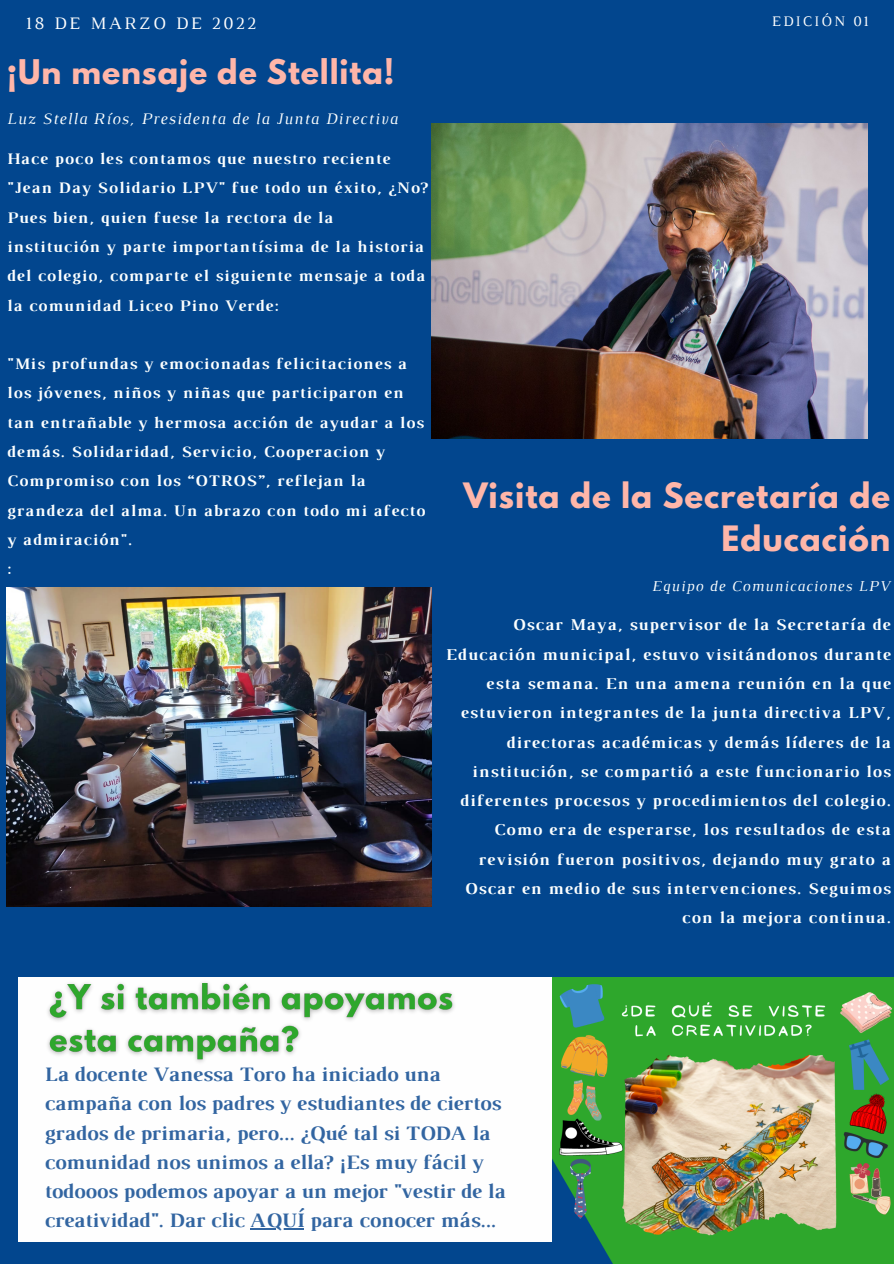
<style>
.page{position:relative;width:894px;height:1264px;background:#fff}
.page>*{position:absolute;margin:0;border:0;box-sizing:border-box;transform-origin:0 0}
.t1{font:700 30.9px/42.9px "League Spartan";letter-spacing:.03em;color:#ffb6a9;text-align:right}
.t2{font:700 30.15px "League Spartan";letter-spacing:.03em;color:#ffb6a9}
.t3{font:700 20.85px/29.2px "Luthier";color:#3265a1}
.t4{font:17.85px "Luthier";letter-spacing:.14em;color:#fff}
.t5{font:700 16.8px/29.2px "Luthier";letter-spacing:.07em;color:#fcffff;text-align:right}
.t6{font:700 16.35px/29.2px "Luthier";letter-spacing:.07em;color:#fcffff}
.t7{font:italic 16.35px "Luthier";letter-spacing:.07em;color:#fcffff}
.t8{font:italic 15.3px "Luthier";letter-spacing:.07em;color:#fcffff}
.t9{font:14.85px "Luthier";letter-spacing:.14em;color:#fff}
</style>
<div class="page">
<div style="left:0;top:0;width:893px;height:1263px;background:#02468e"></div>
<div style="left:18px;top:977px;width:875px;height:264px;background:#fefefe"></div>
<img style="left:7px;top:587px;width:424px;height:319px">
<img style="left:431px;top:123px;width:436px;height:316px">
<img style="left:552px;top:977px;width:341px;height:286px">
<img style="left:47px;top:982px;width:407px;height:81px">
<hr style="left:250px;top:1228px;width:54px;height:1px;background:#3265a1">
<p class="t4" style="left:26px;top:17px;width:232px">18 DE MARZO DE 2022</p>
<p class="t9" style="left:771px;top:16px;width:98px">EDICIÓN 01</p>
<p class="t2" style="left:7px;top:56px;width:389px">¡Un mensaje de Stellita!</p>
<p class="t7" style="left:7px;top:113px;width:392px">Luz Stella Ríos, Presidenta de la Junta Directiva</p>
<p class="t6" style="left:7px;top:145px;width:422px">Hace poco les contamos que nuestro reciente "Jean Day Solidario LPV" fue todo un éxito, ¿No?<br>Pues bien, quien fuese la rectora de la institución y parte importantísima de la historia del colegio, comparte el siguiente mensaje a toda la comunidad Liceo Pino Verde:</p>
<p class="t6" style="left:7px;top:350px;width:419px">"Mis profundas y emocionadas felicitaciones a los jóvenes, niños y niñas que participaron en tan entrañable y hermosa acción de ayudar a los demás. Solidaridad, Servicio, Cooperacion y Compromiso con los “OTROS”, reflejan la grandeza del alma. Un abrazo con todo mi afecto y admiración".</p>
<p class="t6" style="left:7px;top:555px;width:6px">:</p>
<p class="t1" style="left:463px;top:478px;width:428px">Visita de la Secretaría de<br>Educación</p>
<p class="t8" style="left:651px;top:580px;width:240px">Equipo de Comunicaciones LPV</p>
<p class="t5" style="left:445px;top:611px;width:446px">Oscar Maya, supervisor de la Secretaría de Educación municipal, estuvo visitándonos durante esta semana. En una amena reunión en la que estuvieron integrantes de la junta directiva LPV, directoras académicas y demás líderes de la institución, se compartió a este funcionario los diferentes procesos y procedimientos del colegio.<br>Como era de esperarse, los resultados de esta revisión fueron positivos, dejando muy grato a Oscar en medio de sus intervenciones. Seguimos con la mejora continua.</p>
<p class="t3" style="left:44px;top:1061px;width:462px">La docente Vanessa Toro ha iniciado una campaña con los padres y estudiantes de ciertos grados de primaria, pero... ¿Qué tal si TODA la comunidad nos unimos a ella? ¡Es muy fácil y todooos podemos apoyar a un mejor "vestir de la creatividad". Dar clic AQUÍ para conocer más...</p>
</div>
